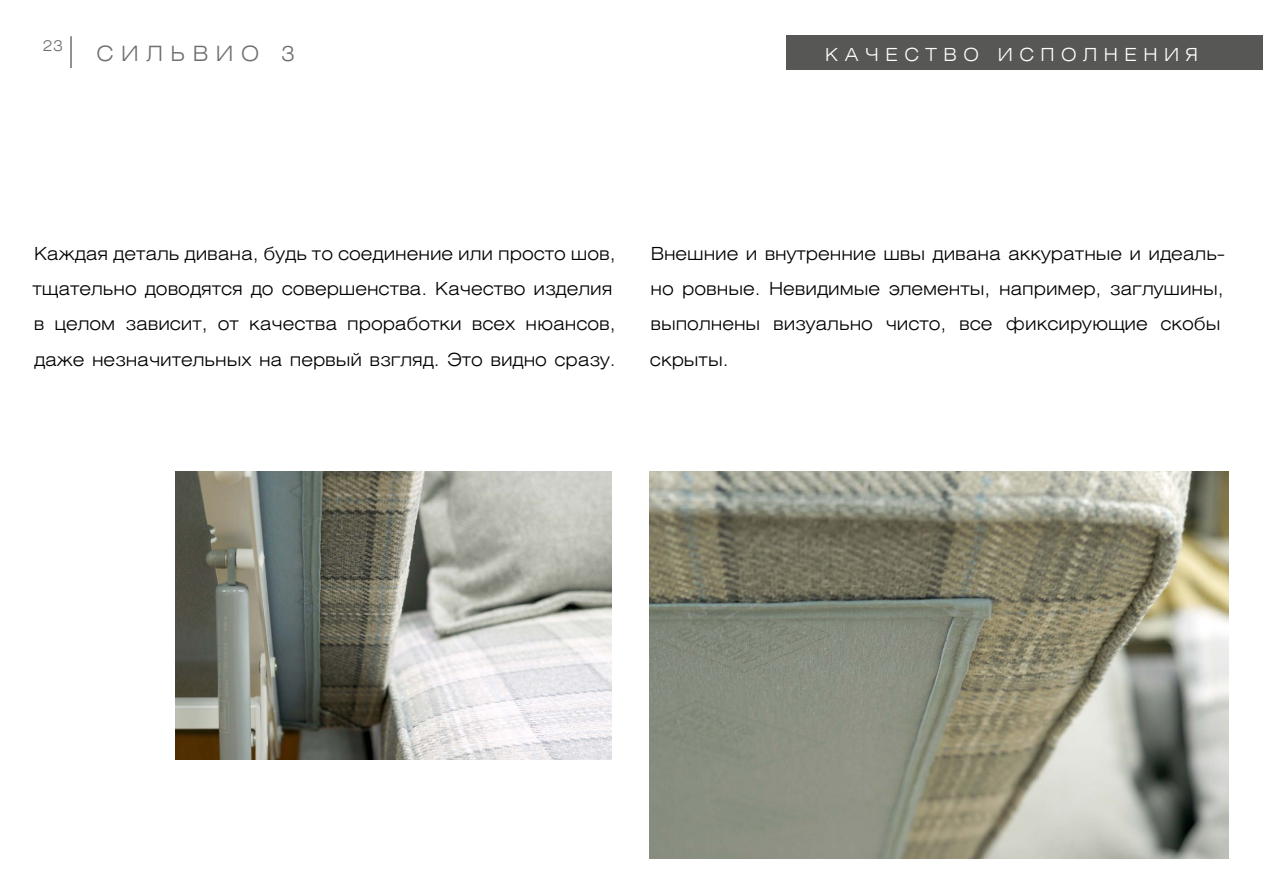
<style>
.page{position:relative;width:1263px;height:893px;background:#fff}
.page>*{position:absolute;margin:0;border:0;box-sizing:border-box;transform-origin:0 0}
.t1{font:21px "Helios Ext Light C";letter-spacing:.36em;color:#706f6f}
.t2{font:18px/35.2px "Helios Ext Light C";color:#000}
.t3{font:18px "Helios Ext Light C";letter-spacing:.36em;color:#fff}
.t4{font:15px "Helios Ext Light C";color:#706f6f}
</style>
<div class="page">
<img style="left:650px;top:472px;width:579px;height:387px">
<img style="left:175px;top:472px;width:437px;height:288px">
<div style="left:786px;top:35px;width:477px;height:35px;background:#575756"></div>
<hr style="left:70px;top:36px;width:2px;height:32px;background:#706f6f">
<p class="t4" style="left:43px;top:36px;width:22px">23</p>
<p class="t1" style="left:97px;top:41px;width:200px">СИЛЬВИО 3</p>
<p class="t3" style="left:825px;top:43px;width:374px">КАЧЕСТВО ИСПОЛНЕНИЯ</p>
<p class="t2" style="left:32px;top:235px;width:585px">Каждая деталь дивана, будь то соединение или просто шов, тщательно доводятся до совершенства. Качество изделия в целом зависит, от качества проработки всех нюансов, даже незначительных на первый взгляд. Это видно сразу.</p>
<p class="t2" style="left:650px;top:235px;width:577px">Внешние и внутренние швы дивана аккуратные и идеаль&shy;но ровные. Невидимые элементы, например, заглушины, выполнены визуально чисто, все фиксирующие скобы скрыты.</p>
</div>
